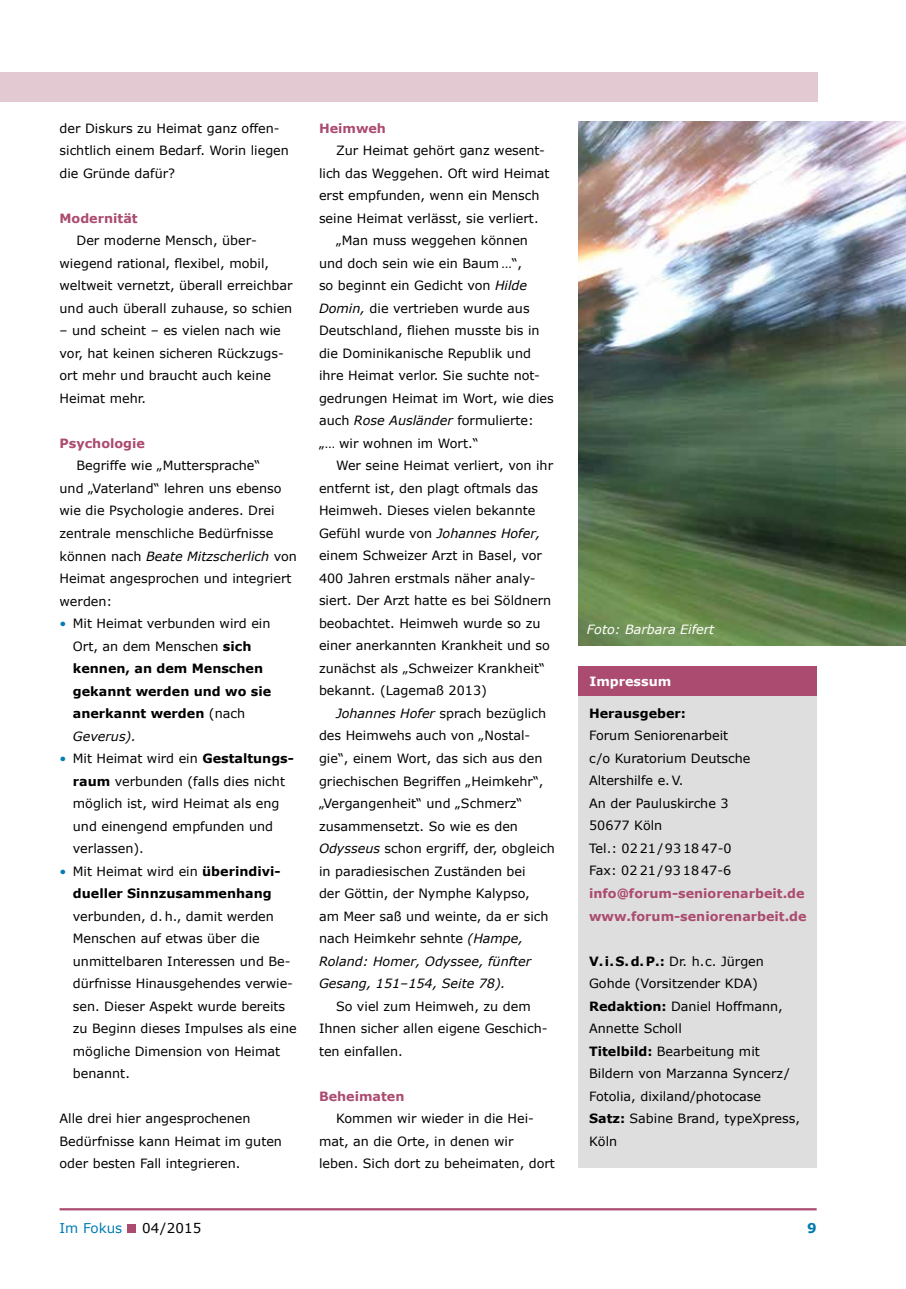
<style>
.page{position:relative;width:906px;height:1289px;background:#fff}
.page>*{position:absolute;margin:0;border:0;box-sizing:border-box;transform-origin:0 0}
.t1{font:13.5px "Verdana";color:#007cb3}
.t2{font:13.5px "Verdana";color:#000}
.t3{font:700 13.5px "Verdana";color:#007cb3}
.t4{font:12.75px/22.5px "Verdana";color:#000}
.t5{font:700 12.75px/22.5px "Verdana";color:#000}
.t6{font:700 12.75px/22.5px "Verdana";color:#ab4b70}
.t7{font:italic 12.75px "Verdana";color:#000}
.t8{font:italic 12.75px "Verdana";color:#fff}
.t9{font:700 12.75px "Verdana";color:#fff}
.s1{font-style:italic}
.s2{font-weight:400;color:#007cb3}
.s3{font-weight:400}
.s4{font-weight:400;font-style:italic}
.s5{color:#007cb3}
.s6{font-weight:700}
</style>
<div class="page">
<div style="left:0;top:72px;width:817px;height:30px;background:#e3cad2"></div>
<img style="left:578px;top:121px;width:328px;height:524px">
<div style="left:127px;top:1224px;width:9px;height:8px;background:#ab4b70"></div>
<hr style="left:60px;top:1208px;width:756px;height:2px;background:#ab4b70">
<div style="left:578px;top:692px;width:238px;height:476px;background:#dedede"></div>
<div style="left:579px;top:666px;width:238px;height:30px;background:#ab4b70"></div>
<p class="t4" style="left:60px;top:117px;width:231px">der Diskurs zu Heimat ganz offen&shy;sichtlich einem Bedarf. Worin liegen die Gründe dafür?</p>
<p class="t6" style="left:60px;top:207px;width:80px">Modernität</p>
<p class="t4" style="left:60px;top:229px;width:234px;text-indent:17px">Der moderne Mensch, über&shy;wiegend rational, flexibel, mobil, weltweit vernetzt, überall erreichbar und auch überall zuhause, so schien</p>
<p class="t4" style="left:60px;top:320px;width:226px">– und scheint – es vielen nach wie vor, hat keinen sicheren Rückzugs&shy;ort mehr und braucht auch keine<br>Heimat mehr.</p>
<p class="t6" style="left:60px;top:432px;width:87px">Psychologie</p>
<p class="t4" style="left:60px;top:455px;width:239px;text-indent:17px">Begriffe wie „Muttersprache“<br>und „Vaterland“ lehren uns ebenso wie die Psychologie anderes. Drei zentrale menschliche Bedürfnisse können nach <span class="s1">Beate Mitzscherlich</span> von<br>Heimat angesprochen und integriert werden:</p>
<p class="t5" style="left:73px;top:612px;width:200px;text-indent:-13px"><span class="s2">•</span> <span class="s3">Mit Heimat verbunden wird ein<br>Ort, an dem Menschen</span> sich kennen, an dem Menschen gekannt werden und wo sie anerkannt werden <span class="s3">(nach<br></span><span class="s4">Geverus).</span></p>
<p class="t4" style="left:73px;top:747px;width:223px;text-indent:-13px"><span class="s5">•</span> Mit Heimat wird ein <span class="s6">Gestaltungs&shy;raum</span> verbunden (falls dies nicht möglich ist, wird Heimat als eng und einengend empfunden und verlassen).</p>
<p class="t5" style="left:60px;top:860px;width:222px;text-align:center"><span class="s2">•</span> <span class="s3">Mit Heimat wird ein</span> überindivi&shy;dueller Sinnzusammenhang</p>
<p class="t4" style="left:73px;top:905px;width:225px">verbunden, d. h., damit werden<br>Menschen auf etwas über die unmittelbaren Interessen und Be&shy;dürfnisse Hinausgehendes verwie&shy;sen. Dieser Aspekt wurde bereits zu Beginn dieses Impulses als eine mögliche Dimension von Heimat benannt.</p>
<p class="t4" style="left:60px;top:1107px;width:224px">Alle drei hier angesprochenen<br>Bedürfnisse kann Heimat im guten oder besten Fall integrieren.</p>
<p class="t6" style="left:319px;top:117px;width:69px">Heimweh</p>
<p class="t4" style="left:336px;top:139px;width:211px">Zur Heimat gehört ganz wesent-</p>
<p class="t4" style="left:319px;top:162px;width:232px">lich das Weggehen. Oft wird Heimat</p>
<p class="t4" style="left:319px;top:184px;width:222px">erst empfunden, wenn ein Mensch</p>
<p class="t4" style="left:319px;top:207px;width:221px">seine Heimat verlässt, sie verliert.</p>
<p class="t4" style="left:336px;top:229px;width:193px">„Man muss weggehen können</p>
<p class="t4" style="left:319px;top:252px;width:205px">und doch sein wie ein Baum …“,</p>
<p class="t4" style="left:319px;top:274px;width:210px">so beginnt ein Gedicht von <span class="s1">Hilde</span></p>
<p class="t4" style="left:319px;top:297px;width:212px"><span class="s1">Domin,</span> die vertrieben wurde aus</p>
<p class="t4" style="left:319px;top:319px;width:222px">Deutschland, fliehen musste bis in</p>
<p class="t4" style="left:319px;top:342px;width:213px">die Dominikanische Republik und</p>
<p class="t4" style="left:319px;top:364px;width:222px">ihre Heimat verlor. Sie suchte not-</p>
<p class="t4" style="left:319px;top:387px;width:236px">gedrungen Heimat im Wort, wie dies</p>
<p class="t4" style="left:319px;top:409px;width:216px">auch <span class="s1">Rose Ausländer</span> formulierte:</p>
<p class="t4" style="left:319px;top:432px;width:161px">„… wir wohnen im Wort.“</p>
<p class="t4" style="left:336px;top:454px;width:219px">Wer seine Heimat verliert, von ihr</p>
<p class="t4" style="left:319px;top:477px;width:220px">entfernt ist, den plagt oftmals das</p>
<p class="t4" style="left:319px;top:499px;width:218px">Heimweh. Dieses vielen bekannte</p>
<p class="t4" style="left:319px;top:522px;width:223px">Gefühl wurde von <span class="s1">Johannes Hofer,</span></p>
<p class="t4" style="left:319px;top:544px;width:224px">einem Schweizer Arzt in Basel, vor</p>
<p class="t4" style="left:319px;top:567px;width:218px">400 Jahren erstmals näher analy-</p>
<p class="t4" style="left:319px;top:589px;width:234px">siert. Der Arzt hatte es bei Söldnern</p>
<p class="t4" style="left:319px;top:612px;width:223px">beobachtet. Heimweh wurde so zu</p>
<p class="t4" style="left:319px;top:634px;width:232px">einer anerkannten Krankheit und so</p>
<p class="t4" style="left:319px;top:657px;width:227px">zunächst als „Schweizer Krankheit“</p>
<p class="t4" style="left:319px;top:679px;width:169px">bekannt. (Lagemaß 2013)</p>
<p class="t4" style="left:336px;top:702px;width:212px"><span class="s1">Johannes Hofer</span> sprach bezüglich</p>
<p class="t4" style="left:319px;top:724px;width:213px">des Heimwehs auch von „Nostal-</p>
<p class="t4" style="left:319px;top:747px;width:225px">gie“, einem Wort, das sich aus den</p>
<p class="t4" style="left:319px;top:769px;width:226px">griechischen Begriffen „Heimkehr“,</p>
<p class="t4" style="left:319px;top:792px;width:205px">„Vergangenheit“ und „Schmerz“</p>
<p class="t4" style="left:319px;top:814px;width:200px">zusammensetzt. So wie es den</p>
<p class="t4" style="left:319px;top:837px;width:237px"><span class="s1">Odysseus</span> schon ergriff, der, obgleich</p>
<p class="t4" style="left:319px;top:859px;width:208px">in paradiesischen Zuständen bei</p>
<p class="t4" style="left:319px;top:882px;width:212px">der Göttin, der Nymphe Kalypso,</p>
<p class="t4" style="left:319px;top:904px;width:231px">am Meer saß und weinte, da er sich</p>
<p class="t4" style="left:319px;top:927px;width:206px">nach Heimkehr sehnte <span class="s1">(Hampe,</span></p>
<p class="t7" style="left:319px;top:952px;width:214px">Roland: Homer, Odyssee, fünfter</p>
<p class="t7" style="left:319px;top:975px;width:188px">Gesang, 151–154, Seite 78).</p>
<p class="t4" style="left:319px;top:994px;width:230px;text-indent:17px">So viel zum Heimweh, zu dem<br>Ihnen sicher allen eigene Geschich&shy;ten einfallen.</p>
<p class="t6" style="left:319px;top:1084px;width:87px">Beheimaten</p>
<p class="t4" style="left:319px;top:1107px;width:237px;text-indent:17px">Kommen wir wieder in die Hei&shy;mat, an die Orte, in denen wir leben. Sich dort zu beheimaten, dort</p>
<p class="t8" style="left:587px;top:621px;width:129px">Foto: Barbara Eifert</p>
<p class="t9" style="left:589px;top:672px;width:83px">Impressum</p>
<p class="t5" style="left:589px;top:702px;width:98px">Herausgeber:</p>
<p class="t4" style="left:589px;top:724px;width:163px">Forum Seniorenarbeit c/o Kuratorium Deutsche<br>Altershilfe e. V.<br>An der Pauluskirche 3<br>50677 Köln<br>Tel.: 02 21 /93 18 47-0<br>Fax: 02 21 /93 18 47-6</p>
<p class="t6" style="left:589px;top:882px;width:219px">info@forum-seniorenarbeit.de www.forum-seniorenarbeit.de</p>
<p class="t4" style="left:589px;top:949px;width:212px"><span class="s6">V. i. S.d.P.:</span> Dr. h.c. Jürgen<br>Gohde (Vorsitzender KDA)<br><span class="s6">Redaktion:</span> Daniel Hoffmann,<br>Annette Scholl<br><span class="s6">Titelbild:</span> Bearbeitung mit<br>Bildern von Marzanna Syncerz/<br>Fotolia, dixiland/photocase<br><span class="s6">Satz:</span> Sabine Brand, typeXpress,<br>Köln</p>
<p class="t1" style="left:60px;top:1219px;width:64px">Im Fokus</p>
<p class="t2" style="left:142px;top:1219px;width:60px">04/2015</p>
<p class="t3" style="left:807px;top:1219px;width:11px">9</p>
</div>
